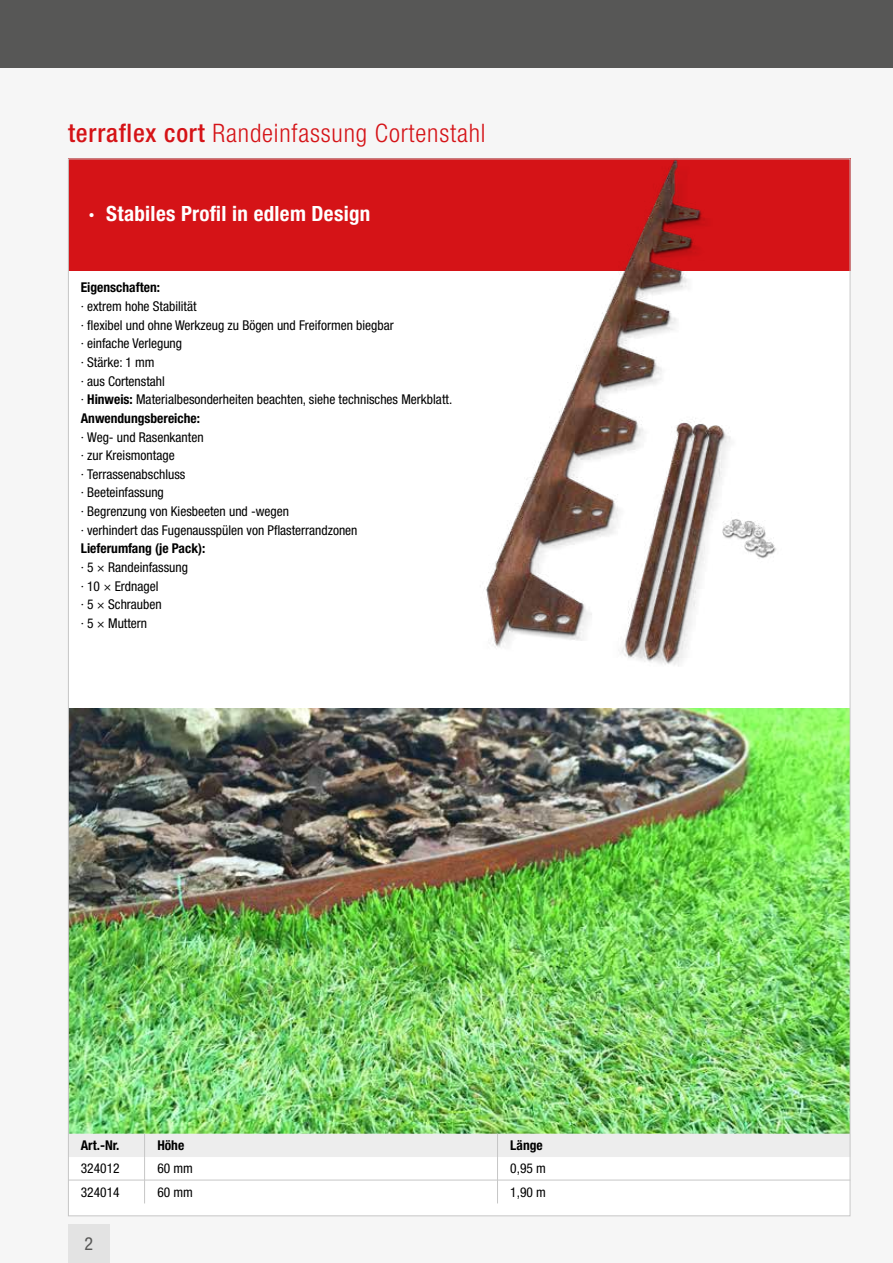
<style>
.page{position:relative;width:893px;height:1263px;background:#f6f6f6}
.page>*{position:absolute;margin:0;border:0;box-sizing:border-box;transform-origin:0 0}
.t1{font:300 condensed 25.5px "Helvetica Neue LT Pro";letter-spacing:.03em;color:#d51317}
.t2{font:700 condensed 21px "Helvetica Neue LT Pro";letter-spacing:.015em;color:#fff}
.t3{font:condensed 18px "Helvetica Neue LT Pro";color:#575756}
.t4{font:condensed 13.5px/18.6px "Helvetica Neue LT Pro";color:#000}
.t5{font:700 condensed 13.5px "Helvetica Neue LT Pro";color:#000}
.s1{font-weight:500}
.s2{font-weight:700}
</style>
<div class="page">
<div style="left:68px;top:1225px;width:42px;height:38px;background:#e3e3e3"></div>
<div style="left:0;top:0;width:893px;height:68px;background:#575756"></div>
<div style="left:68px;top:159px;width:782px;height:1057px;background:#fff"></div>
<img style="left:70px;top:708px;width:778px;height:426px">
<svg style="left:70px;top:1134px;width:778px;height:69px"></svg>
<hr style="left:68px;top:1180px;width:76px;height:1px;background:#c6c6c6">
<hr style="left:145px;top:1180px;width:352px;height:1px;background:#c6c6c6">
<hr style="left:498px;top:1180px;width:352px;height:1px;background:#c6c6c6">
<div style="left:68px;top:159px;width:782px;height:112px;background:#d51317"></div>
<img style="left:420px;top:158px;width:418px;height:508px">
<h1 class="t1" style="left:68px;top:118px;width:419px"><span class="s1">terraflex cort</span> Randeinfassung Cortenstahl</h1>
<h2 class="t2" style="left:89px;top:201px;width:283px">· Stabiles Profil in edlem Design</h2>
<p class="t5" style="left:81px;top:280px;width:81px">Eigenschaften:</p>
<p class="t4" style="left:81px;top:297px;width:373px">· extrem hohe Stabilität<br>· flexibel und ohne Werkzeug zu Bögen und Freiformen biegbar<br>· einfache Verlegung<br>· Stärke: 1 mm<br>· aus Cortenstahl<br>· <span class="s2">Hinweis:</span> Materialbesonderheiten beachten, siehe technisches Merkblatt.<br><span class="s2">Anwendungsbereiche:</span></p>
<p class="t4" style="left:81px;top:427px;width:278px">· Weg- und Rasenkanten<br>· zur Kreismontage<br>· Terrassenabschluss<br>· Beeteinfassung<br>· Begrenzung von Kiesbeeten und -wegen<br>· verhindert das Fugenausspülen von Pflasterrandzonen</p>
<p class="t5" style="left:81px;top:540px;width:126px">Lieferumfang (je Pack):</p>
<p class="t4" style="left:81px;top:558px;width:109px">· 5 × Randeinfassung · 10 × Erdnagel<br>· 5 × Schrauben<br>· 5 × Muttern</p>
<p class="t5" style="left:81px;top:1137px;width:40px">Art.-Nr.</p>
<p class="t5" style="left:157px;top:1137px;width:28px">Höhe</p>
<p class="t5" style="left:510px;top:1137px;width:34px">Länge</p>
<p class="t4" style="left:81px;top:1159px;width:40px">324012</p>
<p class="t4" style="left:157px;top:1159px;width:37px">60 mm</p>
<p class="t4" style="left:510px;top:1159px;width:37px">0,95 m</p>
<p class="t4" style="left:81px;top:1182px;width:40px">324014</p>
<p class="t4" style="left:157px;top:1182px;width:37px">60 mm</p>
<p class="t4" style="left:510px;top:1182px;width:37px">1,90 m</p>
<h3 class="t3" style="left:85px;top:1233px;width:10px">2</h3>
</div>
